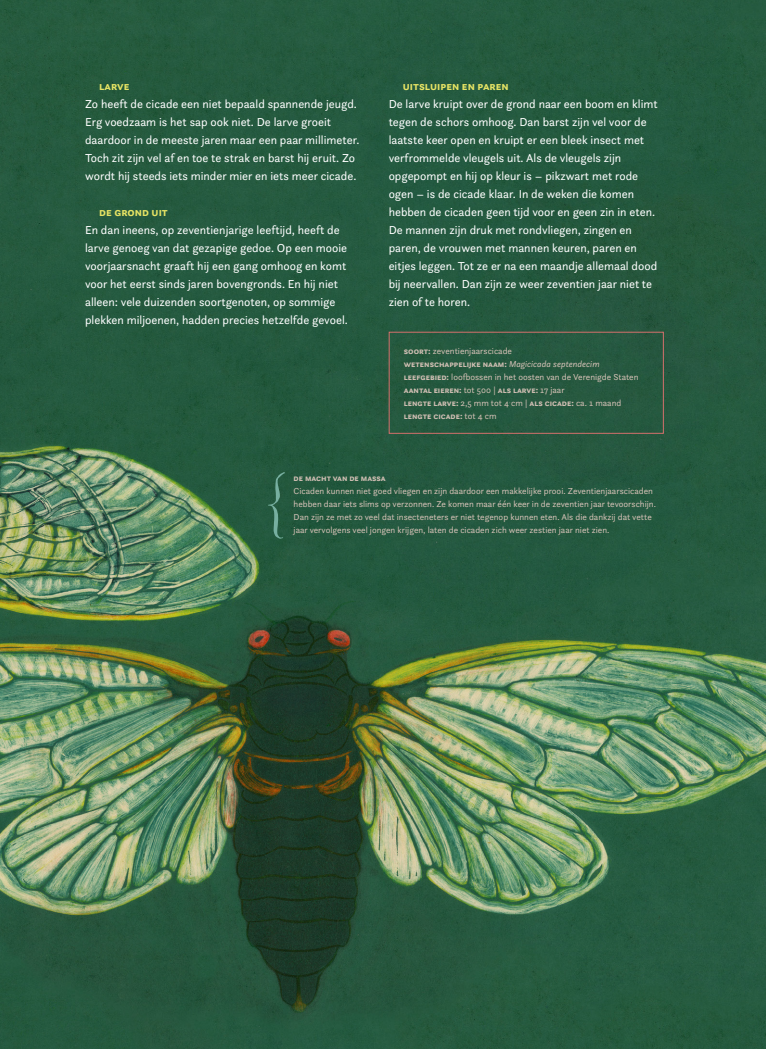
<style>
.page{position:relative;width:766px;height:1049px;background:#fff}
.page>*{position:absolute;margin:0;border:0;box-sizing:border-box;transform-origin:0 0}
.t1{font:12px/18px "Questa Sans";color:#fff}
.t2{font:700 12px "Questa Sans";color:#e6e364}
.t3{font:9px/13px "Questa Sans";color:#d3c0b5}
.t4{font:700 9px "Questa Sans";color:#d3c0b5}
.s1{font-weight:700}
.s2{font-style:italic}
</style>
<div class="page">
<img style="left:0;top:0;width:765px;height:1049px">
<div style="left:388px;top:332px;width:275px;height:102px;border:1px solid #d5706c"></div>
<svg style="left:268px;top:472px;width:17px;height:67px"></svg>
<p class="t2" style="left:99px;top:78px;width:32px">Larve</p>
<p class="t1" style="left:85px;top:95px;width:276px">Zo heeft de cicade een niet bepaald spannende jeugd.<br>Erg voedzaam is het sap ook niet. De larve groeit daardoor in de meeste jaren maar een paar millimeter.<br>Toch zit zijn vel af en toe te strak en barst hij eruit. Zo wordt hij steeds iets minder mier en iets meer cicade.</p>
<p class="t2" style="left:99px;top:204px;width:69px">De grond uit</p>
<p class="t1" style="left:85px;top:221px;width:264px">En dan ineens, op zeventienjarige leeftijd, heeft de larve genoeg van dat gezapige gedoe. Op een mooie voorjaarsnacht graaft hij een gang omhoog en komt voor het eerst sinds jaren bovengronds. En hij niet alleen: vele duizenden soortgenoten, op sommige plekken miljoenen, hadden precies hetzelfde gevoel.</p>
<p class="t2" style="left:403px;top:78px;width:107px">Uitsluipen en paren</p>
<p class="t1" style="left:388px;top:95px;width:270px">De larve kruipt over de grond naar een boom en klimt tegen de schors omhoog. Dan barst zijn vel voor de laatste keer open en kruipt er een bleek insect met verfrommelde vleugels uit. Als de vleugels zijn opgepompt en hij op kleur is – pikzwart met rode ogen – is de cicade klaar. In de weken die komen hebben de cicaden geen tijd voor en geen zin in eten.<br>De mannen zijn druk met rondvliegen, zingen en paren, de vrouwen met mannen keuren, paren en eitjes leggen. Tot ze er na een maandje allemaal dood bij neervallen. Dan zijn ze weer zeventien jaar niet te zien of te horen.</p>
<p class="t3" style="left:404px;top:344px;width:236px"><span class="s1">soort:</span> zeventienjaarscicade<br><span class="s1">wetenschappelijke naam:</span> <span class="s2">Magicicada septendecim </span><span class="s1">leefgebied:</span> loofbossen in het oosten van de Verenigde Staten <span class="s1">aantal eieren:</span> tot 500 | <span class="s1">als larve:</span> 17 jaar<br><span class="s1">lengte larve:</span> 2,5 mm tot 4 cm | <span class="s1">als cicade:</span> ca. 1 maand <span class="s1">lengte cicade:</span> tot 4 cm</p>
<p class="t4" style="left:293px;top:472px;width:94px">De macht van de massa</p>
<p class="t3" style="left:293px;top:484px;width:364px">Cicaden kunnen niet goed vliegen en zijn daardoor een makkelijke prooi. Zeventienjaarscicaden hebben daar iets slims op verzonnen. Ze komen maar één keer in de zeventien jaar tevoorschijn.<br>Dan zijn ze met zo veel dat insecteneters er niet tegenop kunnen eten. Als die dankzij dat vette jaar vervolgens veel jongen krijgen, laten de cicaden zich weer zestien jaar niet zien.</p>
</div>
